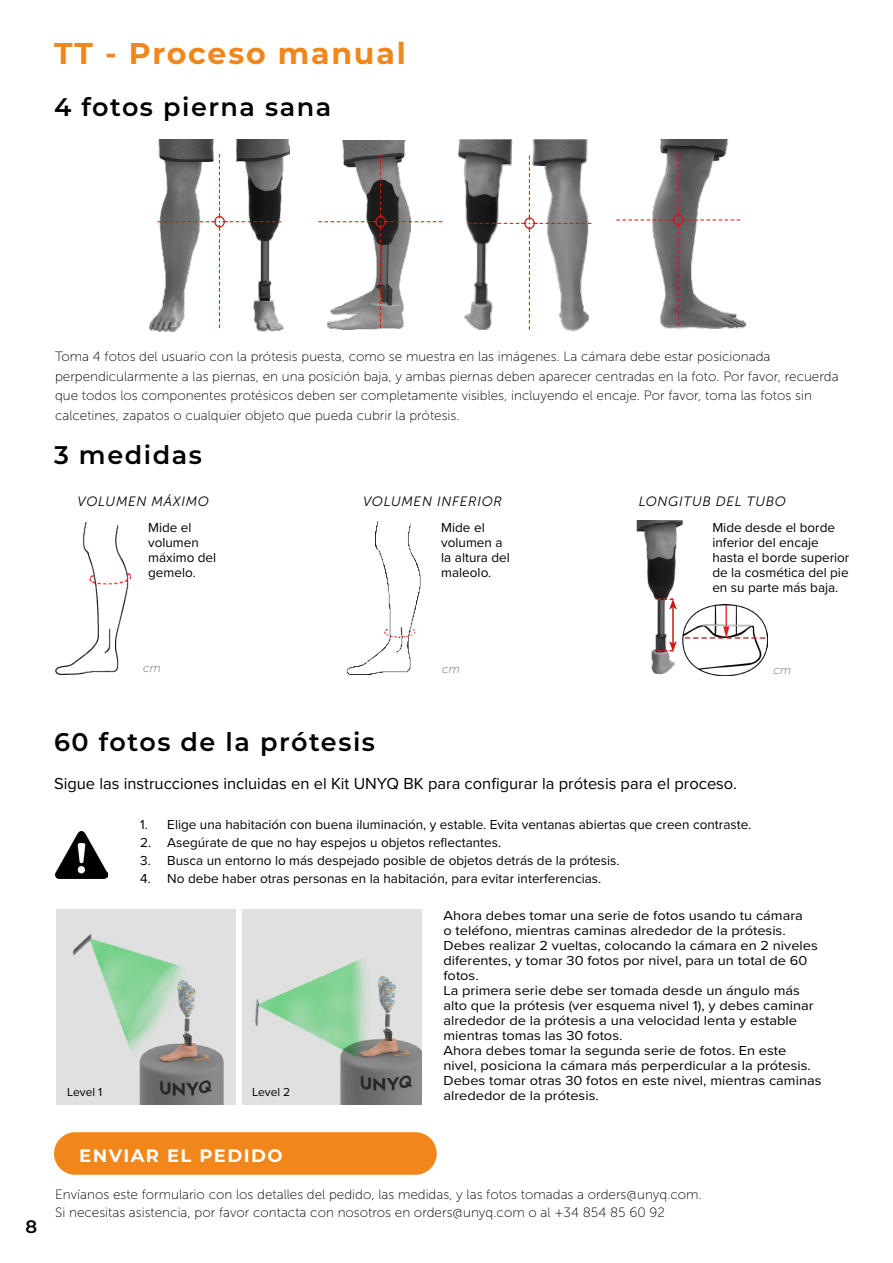
<style>
.page{position:relative;width:893px;height:1263px;background:#fff}
.page>*{position:absolute;margin:0;border:0;box-sizing:border-box;transform-origin:0 0}
.t1{font:700 30px "Montserrat";letter-spacing:.06em;color:#f1861a}
.t2{font:600 25.5px "Montserrat";letter-spacing:.06em;color:#000}
.t3{font:700 18px "Montserrat";letter-spacing:.08em;color:#fff}
.t4{font:600 18px "Montserrat";color:#000}
.t5{font:16.5px "Proxima Nova";color:#000}
.t6{font:13.5px/19.5px "Museo Sans 100";color:#000}
.t7{font:13.5px/15px "Proxima Nova";color:#000;scale:1.08 1}
.t8{font:13.5px/15px "Proxima Nova";color:#000}
.t9{font:italic 13.5px "Museo Sans 300";letter-spacing:.05em;color:#000}
.t10{font:12px "Proxima Nova";color:#000}
.t11{font:italic 12px "Museo Sans 100";color:#646363}
</style>
<div class="page">
<img style="left:150px;top:139px;width:139px;height:192px">
<img style="left:329px;top:140px;width:77px;height:190px">
<img style="left:660px;top:139px;width:85px;height:190px">
<img style="left:458px;top:139px;width:134px;height:193px">
<svg style="left:158px;top:154px;width:123px;height:174px"></svg>
<svg style="left:319px;top:154px;width:123px;height:174px"></svg>
<svg style="left:468px;top:156px;width:123px;height:173px"></svg>
<svg style="left:617px;top:152px;width:123px;height:174px"></svg>
<img style="left:56px;top:522px;width:75px;height:152px">
<img style="left:346px;top:521px;width:75px;height:154px">
<img style="left:636px;top:520px;width:46px;height:153px">
<hr style="left:672px;top:607px;width:2px;height:36px;background:#cd1719">
<svg style="left:657px;top:598px;width:20px;height:11px"></svg>
<svg style="left:657px;top:641px;width:20px;height:11px"></svg>
<img style="left:56px;top:909px;width:180px;height:196px">
<img style="left:250px;top:909px;width:172px;height:196px">
<div style="left:54px;top:1132px;width:383px;height:43px;background:#f1861a;border-radius:21px"></div>
<img style="left:682px;top:605px;width:85px;height:71px">
<img style="left:55px;top:831px;width:53px;height:48px">
<h1 class="t1" style="left:54px;top:32px;width:353px">TT - Proceso manual</h1>
<h2 class="t2" style="left:54px;top:89px;width:279px">4 fotos pierna sana</h2>
<p class="t6" style="left:55px;top:347px;width:785px">Toma 4 fotos del usuario con la prótesis puesta, como se muestra en las imágenes. La cámara debe estar posicionada perpendicularmente a las piernas, en una posición baja, y ambas piernas deben aparecer centradas en la foto. Por favor, recuerda que todos los componentes protésicos deben ser completamente visibles, incluyendo el encaje. Por favor, toma las fotos sin calcetines, zapatos o cualquier objeto que pueda cubrir la prótesis.</p>
<h2 class="t2" style="left:54px;top:437px;width:149px">3 medidas</h2>
<p class="t9" style="left:78px;top:494px;width:133px">VOLUMEN MÁXIMO</p>
<p class="t9" style="left:363px;top:494px;width:140px">VOLUMEN INFERIOR</p>
<p class="t9" style="left:639px;top:494px;width:149px">LONGITUB DEL TUBO</p>
<p class="t8" style="left:712px;top:519px;width:139px">Mide desde el borde inferior del encaje hasta el borde superior de la cosmética del pie en su parte más baja.</p>
<p class="t8" style="left:148px;top:519px;width:70px">Mide el volumen máximo del gemelo.</p>
<p class="t8" style="left:441px;top:519px;width:70px">Mide el volumen a la altura del maleolo.</p>
<p class="t11" style="left:143px;top:661px;width:19px">cm</p>
<p class="t11" style="left:442px;top:662px;width:19px">cm</p>
<p class="t11" style="left:774px;top:663px;width:19px">cm</p>
<h2 class="t2" style="left:54px;top:724px;width:323px">60 fotos de la prótesis</h2>
<p class="t5" style="left:54px;top:771px;width:685px">Sigue las instrucciones incluidas en el Kit UNYQ BK para configurar la prótesis para el proceso.</p>
<p class="t8" style="left:140px;top:817px;width:613px">1. Elige una habitación con buena iluminación, y estable. Evita ventanas abiertas que creen contraste.</p>
<p class="t8" style="left:140px;top:834px;width:362px">2. Asegúrate de que no hay espejos u objetos reflectantes.</p>
<p class="t8" style="left:140px;top:852px;width:481px">3. Busca un entorno lo más despejado posible de objetos detrás de la prótesis.</p>
<p class="t8" style="left:140px;top:870px;width:462px">4. No debe haber otras personas en la habitación, para evitar interferencias.</p>
<p class="t7" style="left:443px;top:907px;width:352px">Ahora debes tomar una serie de fotos usando tu cámara<br>o teléfono, mientras caminas alrededor de la prótesis.<br>Debes realizar 2 vueltas, colocando la cámara en 2 niveles diferentes, y tomar 30 fotos por nivel, para un total de 60 fotos.<br>La primera serie debe ser tomada desde un ángulo más alto que la prótesis (ver esquema nivel 1), y debes caminar alrededor de la prótesis a una velocidad lenta y estable mientras tomas las 30 fotos.<br>Ahora debes tomar la segunda serie de fotos. En este nivel, posiciona la cámara más perperdicular a la prótesis.<br>Debes tomar otras 30 fotos en este nivel, mientras caminas alrededor de la prótesis.</p>
<p class="t10" style="left:67px;top:1083px;width:37px">Level 1</p>
<p class="t10" style="left:252px;top:1083px;width:40px">Level 2</p>
<h3 class="t4" style="left:26px;top:1213px;width:13px">8</h3>
<h3 class="t3" style="left:79px;top:1143px;width:205px">ENVIAR EL PEDIDO</h3>
<p class="t6" style="left:55px;top:1186px;width:648px;line-height:18px">Envíanos este formulario con los detalles del pedido, las medidas, y las fotos tomadas a orders@unyq.com.<br>Si necesitas asistencia, por favor contacta con nosotros en orders@unyq.com o al +34 854 85 60 92</p>
</div>
